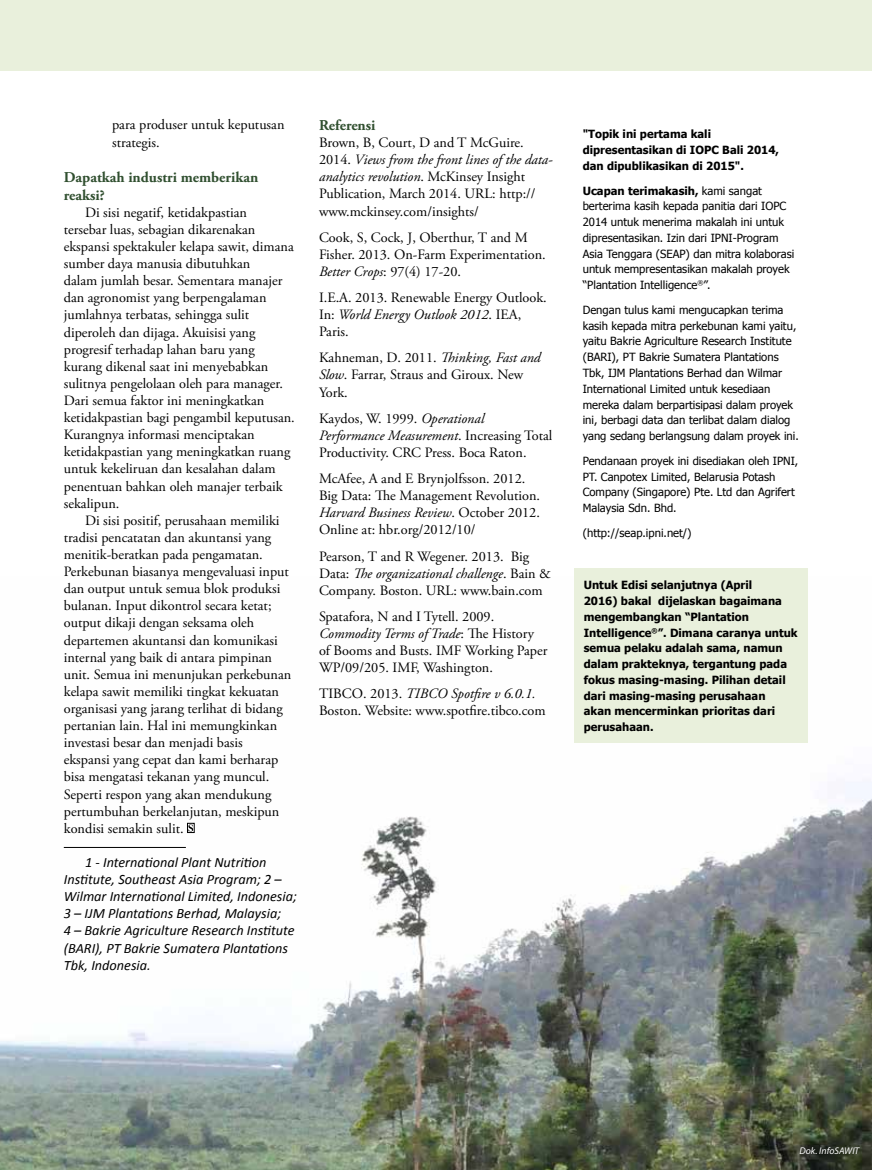
<style>
.page{position:relative;width:872px;height:1170px;background:#fff}
.page>*{position:absolute;margin:0;border:0;box-sizing:border-box;transform-origin:0 0}
.t1{font:700 15px/18px "Adobe Garamond Pro";color:#304f2f}
.t2{font:14.25px/17.1px "Adobe Garamond Pro";color:#000}
.t3{font:italic 14.25px/17.1px "Calibri";color:#000}
.t4{font:11.25px/15.8px "Tahoma";color:#000}
.t5{font:700 11.25px/15.8px "Tahoma";color:#000}
.t6{font:italic 9.75px "Myriad Pro";color:#fff}
.s1{font-style:italic}
.s2{font-weight:700}
</style>
<div class="page">
<img style="left:0;top:742px;width:872px;height:427px">
<div style="left:0;top:0;width:872px;height:71px;background:#e9f0dc"></div>
<svg style="left:189px;top:825px;width:3px;height:5px"></svg>
<div style="left:187px;top:823px;width:7px;height:9px;border:1px solid #000"></div>
<div style="left:574px;top:568px;width:234px;height:174px;background:#e9f0dc"></div>
<hr style="left:64px;top:847px;width:122px;height:1px;background:#000">
<p class="t2" style="left:112px;top:117px;width:174px">para produser untuk keputusan strategis.</p>
<p class="t1" style="left:64px;top:168px;width:196px">Dapatkah industri memberikan reaksi?</p>
<p class="t2" style="left:64px;top:204px;width:232px;text-indent:21px">Di sisi negatif, ketidakpastian<br>tersebar luas, sebagian dikarenakan ekspansi spektakuler kelapa sawit, dimana sumber daya manusia dibutuhkan<br>dalam jumlah besar. Sementara manajer dan agronomist yang berpengalaman jumlahnya terbatas, sehingga sulit diperoleh dan dijaga. Akuisisi yang progresif terhadap lahan baru yang kurang dikenal saat ini menyebabkan sulitnya pengelolaan oleh para manager.<br>Dari semua faktor ini meningkatkan ketidakpastian bagi pengambil keputusan.<br>Kurangnya informasi menciptakan ketidakpastian yang meningkatkan ruang untuk kekeliruan dan kesalahan dalam penentuan bahkan oleh manajer terbaik sekalipun.</p>
<p class="t2" style="left:64px;top:512px;width:229px;text-indent:21px">Di sisi positif, perusahaan memiliki tradisi pencatatan dan akuntansi yang menitik-beratkan pada pengamatan.<br>Perkebunan biasanya mengevaluasi input dan output untuk semua blok produksi bulanan. Input dikontrol secara ketat; output dikaji dengan seksama oleh departemen akuntansi dan komunikasi internal yang baik di antara pimpinan unit. Semua ini menunjukan perkebunan kelapa sawit memiliki tingkat kekuatan organisasi yang jarang terlihat di bidang pertanian lain. Hal ini memungkinkan investasi besar dan menjadi basis ekspansi yang cepat dan kami berharap bisa mengatasi tekanan yang muncul.<br>Seperti respon yang akan mendukung pertumbuhan berkelanjutan, meskipun kondisi semakin sulit.</p>
<p class="t3" style="left:64px;top:853px;width:235px;text-indent:21px">1 - International Plant Nutrition Institute, Southeast Asia Program; 2 – Wilmar International Limited, Indonesia; 3 – IJM Plantations Berhad, Malaysia;<br>4 – Bakrie Agriculture Research Institute (BARI), PT Bakrie Sumatera Plantations Tbk, Indonesia.</p>
<p class="t1" style="left:319px;top:116px;width:58px">Referensi</p>
<p class="t2" style="left:319px;top:134px;width:235px">Brown, B, Court, D and T McGuire.<br>2014. <span class="s1">Views from the front lines of the data&shy;analytics revolution</span>. McKinsey Insight Publication, March 2014. URL: http:// www.mckinsey.com/insights/</p>
<p class="t2" style="left:319px;top:229px;width:228px">Cook, S, Cock, J, Oberthur, T and M<br>Fisher. 2013. On-Farm Experimentation.<br><span class="s1">Better Crops</span>: 97(4) 17-20.</p>
<p class="t2" style="left:319px;top:289px;width:229px">I.E.A. 2013. Renewable Energy Outlook.<br>In: <span class="s1">World Energy Outlook 2012</span>. IEA,<br>Paris.</p>
<p class="t2" style="left:319px;top:350px;width:223px">Kahneman, D. 2011. <span class="s1">Thinking, Fast and<br>Slow</span>. Farrar, Straus and Giroux. New<br>York.</p>
<p class="t2" style="left:319px;top:410px;width:235px">Kaydos, W. 1999. <span class="s1">Operational<br>Performance Measurement</span>. Increasing Total<br>Productivity. CRC Press. Boca Raton.</p>
<p class="t2" style="left:319px;top:470px;width:223px">McAfee, A and E Brynjolfsson. 2012.<br>Big Data: The Management Revolution.<br><span class="s1">Harvard Business Review</span>. October 2012.<br>Online at: hbr.org/2012/10/</p>
<p class="t2" style="left:319px;top:548px;width:233px">Pearson, T and R Wegener. 2013. Big<br>Data: <span class="s1">The organizational challenge</span>. Bain &amp;<br>Company. Boston. URL: www.bain.com</p>
<p class="t2" style="left:319px;top:608px;width:230px">Spatafora, N and I Tytell. 2009.<br><span class="s1">Commodity Terms of Trade</span>: The History of Booms and Busts. IMF Working Paper WP/09/205. IMF, Washington.</p>
<p class="t2" style="left:319px;top:685px;width:228px">TIBCO. 2013. <span class="s1">TIBCO Spotfire v 6.0.1.<br></span>Boston. Website: www.spotfire.tibco.com</p>
<p class="t5" style="left:583px;top:126px;width:130px">"Topik ini pertama kali dipresentasikan di IOP</p>
<p class="t5" style="left:583px;top:141px;width:198px;text-indent:129px">C Bali 2014, dan dipublikasikan di 2015".</p>
<p class="t4" style="left:583px;top:182px;width:213px"><span class="s2">Ucapan terimakasih,</span> kami sangat berterima kasih kepada panitia dari IOPC 2014 untuk menerima makalah ini untuk dipresentasikan. Izin dari IPNI-Program Asia Tenggara (SEAP) dan mitra kolaborasi untuk mempresentasikan makalah proyek “Plantation Intelligence<sup>®</sup>”.</p>
<p class="t4" style="left:583px;top:301px;width:218px">Dengan tulus kami mengucapkan terima kasih kepada mitra perkebunan kami yaitu, yaitu Bakrie Agriculture Research Institute (BARI), PT Bakrie Sumatera Plantations Tbk, IJM Plantations Berhad dan Wilmar International Limited untuk kesediaan mereka dalam berpartisipasi dalam proyek ini, berbagi data dan terlibat dalam dialog yang sedang berlangsung dalam proyek ini.</p>
<p class="t4" style="left:583px;top:452px;width:217px">Pendanaan proyek ini disediakan oleh IPNI, PT. Canpotex Limited, Belarusia Potash Company (Singapore) Pte. Ltd dan Agrifert Malaysia Sdn. Bhd.</p>
<p class="t4" style="left:583px;top:524px;width:110px">(http://seap.ipni.net/)</p>
<p class="t5" style="left:584px;top:576px;width:215px">Untuk Edisi selanjutnya (April<br>2016) bakal dijelaskan bagaimana mengembangkan “Plantation<br>Intelligence<sup>®</sup>”. Dimana caranya untuk semua pelaku adalah sama, namun dalam prakteknya, tergantung pada fokus masing-masing. Pilihan detail dari masing-masing perusahaan<br>akan mencerminkan prioritas dari perusahaan.</p>
<p class="t6" style="left:799px;top:1144px;width:61px">Dok. InfoSAWIT</p>
</div>
